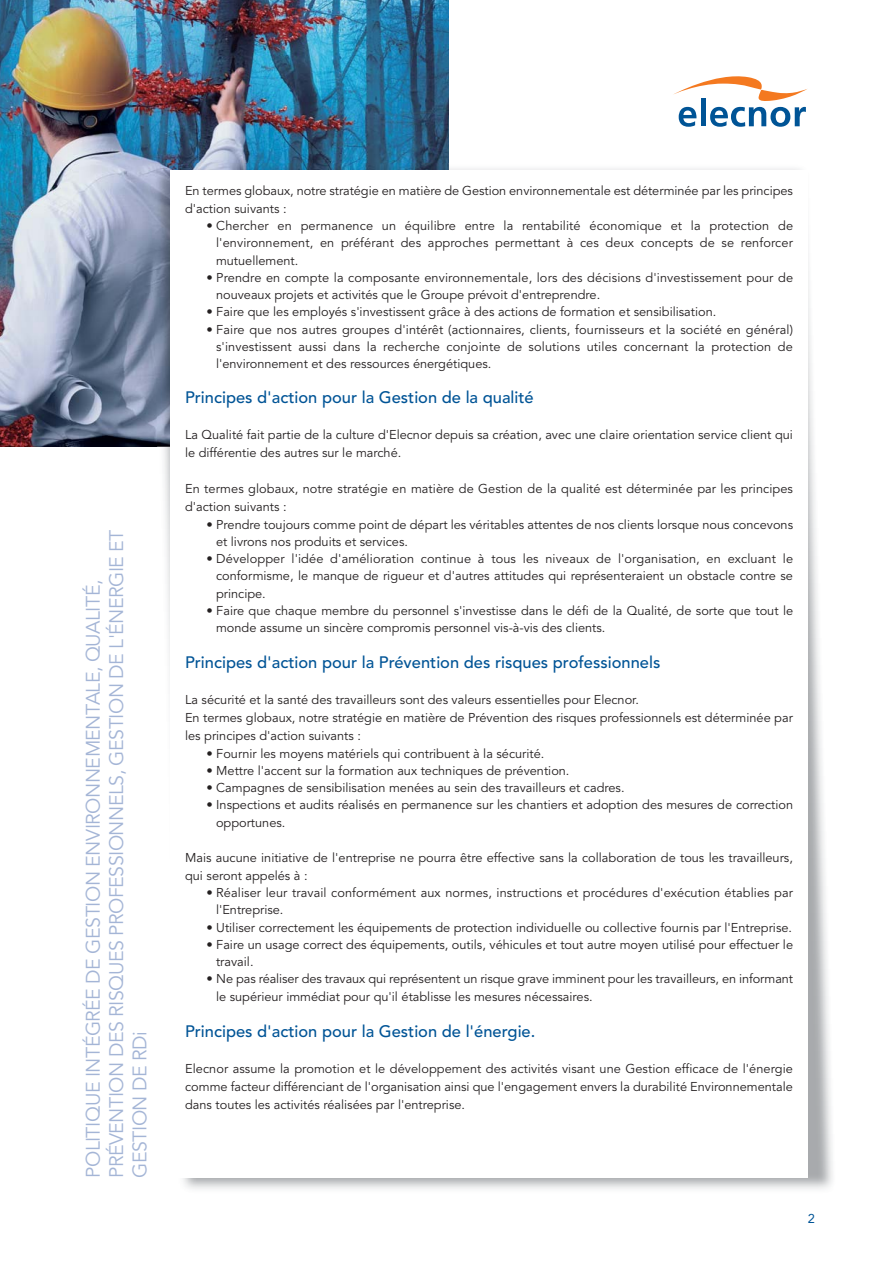
<style>
.page{position:relative;width:893px;height:1263px;background:#fff}
.page>*{position:absolute;margin:0;border:0;box-sizing:border-box;transform-origin:0 0}
.t1{font:19.5px/23.4px "Avenir LT Std";letter-spacing:-.025em;color:#a4b5d6}
.t2{font:500 16.5px "Avenir LT Std";color:#005496}
.t3{font:12.75px/17.2px "Avenir LT Std";color:#231f20}
.t4{font:12.75px "Avenir LT Std";color:#005496}
</style>
<div class="page">
<img style="left:0;top:0;width:449px;height:446px">
<svg style="left:673px;top:76px;width:134px;height:51px"></svg>
<img style="left:157px;top:168px;width:676px;height:1021px">
<img style="left:150px;top:163px;width:299px;height:283px">
<div style="left:170px;top:170px;width:638px;height:1008px;background:#fff"></div>
<h1 class="t1" style="left:83px;top:1178px;width:650px;rotate:-90deg">POLITIQUE INTÉGRÉE DE GESTION ENVIRONNEMENTALE, QUALITÉ,<br>PRÉVENTION DES RISQUES PROFESSIONNELS, GESTION DE L'ÉNERGIE ET<br>GESTION DE RDi</h1>
<p class="t3" style="left:185px;top:182px;width:609px;line-height:18px">En termes globaux, notre stratégie en matière de Gestion environnementale est déterminée par les principes d'action suivants :</p>
<p class="t3" style="left:216px;top:218px;width:579px;text-align:justify;text-indent:-10px">• Chercher en permanence un équilibre entre la rentabilité économique et la protection de l'environnement, en préférant des approches permettant à ces deux concepts de se renforcer mutuellement.</p>
<p class="t3" style="left:216px;top:270px;width:579px;text-indent:-10px">• Prendre en compte la composante environnementale, lors des décisions d'investissement pour de nouveaux projets et activités que le Groupe prévoit d'entreprendre.</p>
<p class="t3" style="left:206px;top:304px;width:511px">• Faire que les employés s'investissent grâce à des actions de formation et sensibilisation.</p>
<p class="t3" style="left:216px;top:322px;width:579px;text-align:justify;text-indent:-10px">• Faire que nos autres groupes d'intérêt (actionnaires, clients, fournisseurs et la société en général) s'investissent aussi dans la recherche conjointe de solutions utiles concernant la protection de l'environnement et des ressources énergétiques.</p>
<p class="t2" style="left:185px;top:390px;width:350px">Principes d'action pour la Gestion de la qualité</p>
<p class="t3" style="left:185px;top:427px;width:609px;line-height:18px">La Qualité fait partie de la culture d'Elecnor depuis sa création, avec une claire orientation service client qui le différentie des autres sur le marché.</p>
<p class="t3" style="left:185px;top:481px;width:609px;line-height:18px">En termes globaux, notre stratégie en matière de Gestion de la qualité est déterminée par les principes d'action suivants :</p>
<p class="t3" style="left:216px;top:517px;width:579px;text-indent:-10px">• Prendre toujours comme point de départ les véritables attentes de nos clients lorsque nous concevons et livrons nos produits et services.</p>
<p class="t3" style="left:216px;top:551px;width:579px;text-align:justify;text-indent:-10px">• Développer l'idée d'amélioration continue à tous les niveaux de l'organisation, en excluant le conformisme, le manque de rigueur et d'autres attitudes qui représenteraient un obstacle contre se principe.</p>
<p class="t3" style="left:216px;top:603px;width:579px;text-indent:-10px">• Faire que chaque membre du personnel s'investisse dans le défi de la Qualité, de sorte que tout le monde assume un sincère compromis personnel vis-à-vis des clients.</p>
<p class="t2" style="left:185px;top:655px;width:477px">Principes d'action pour la Prévention des risques professionnels</p>
<p class="t3" style="left:185px;top:692px;width:609px;line-height:18px">La sécurité et la santé des travailleurs sont des valeurs essentielles pour Elecnor.<br>En termes globaux, notre stratégie en matière de Prévention des risques professionnels est déterminée par les principes d'action suivants :</p>
<p class="t3" style="left:206px;top:746px;width:340px">• Fournir les moyens matériels qui contribuent à la sécurité.</p>
<p class="t3" style="left:206px;top:763px;width:365px">• Mettre l'accent sur la formation aux techniques de prévention.</p>
<p class="t3" style="left:206px;top:780px;width:420px">• Campagnes de sensibilisation menées au sein des travailleurs et cadres.</p>
<p class="t3" style="left:216px;top:797px;width:579px;text-indent:-10px">• Inspections et audits réalisés en permanence sur les chantiers et adoption des mesures de correction opportunes.</p>
<p class="t3" style="left:185px;top:849px;width:609px;line-height:18px">Mais aucune initiative de l'entreprise ne pourra être effective sans la collaboration de tous les travailleurs, qui seront appelés à :</p>
<p class="t3" style="left:216px;top:885px;width:579px;text-indent:-10px">• Réaliser leur travail conformément aux normes, instructions et procédures d'exécution établies par l'Entreprise.</p>
<p class="t3" style="left:206px;top:920px;width:587px">• Utiliser correctement les équipements de protection individuelle ou collective fournis par l'Entreprise.</p>
<p class="t3" style="left:216px;top:937px;width:579px;text-indent:-10px">• Faire un usage correct des équipements, outils, véhicules et tout autre moyen utilisé pour effectuer le travail.</p>
<p class="t3" style="left:216px;top:971px;width:579px;text-indent:-10px">• Ne pas réaliser des travaux qui représentent un risque grave imminent pour les travailleurs, en informant le supérieur immédiat pour qu'il établisse les mesures nécessaires.</p>
<p class="t2" style="left:185px;top:1023px;width:352px">Principes d'action pour la Gestion de l'énergie.</p>
<p class="t3" style="left:185px;top:1060px;width:609px;line-height:18px;text-align:justify">Elecnor assume la promotion et le développement des activités visant une Gestion efficace de l'énergie comme facteur différenciant de l'organisation ainsi que l'engagement envers la durabilité Environnementale dans toutes les activités réalisées par l'entreprise.</p>
<p class="t4" style="left:808px;top:1211px;width:9px">2</p>
</div>
